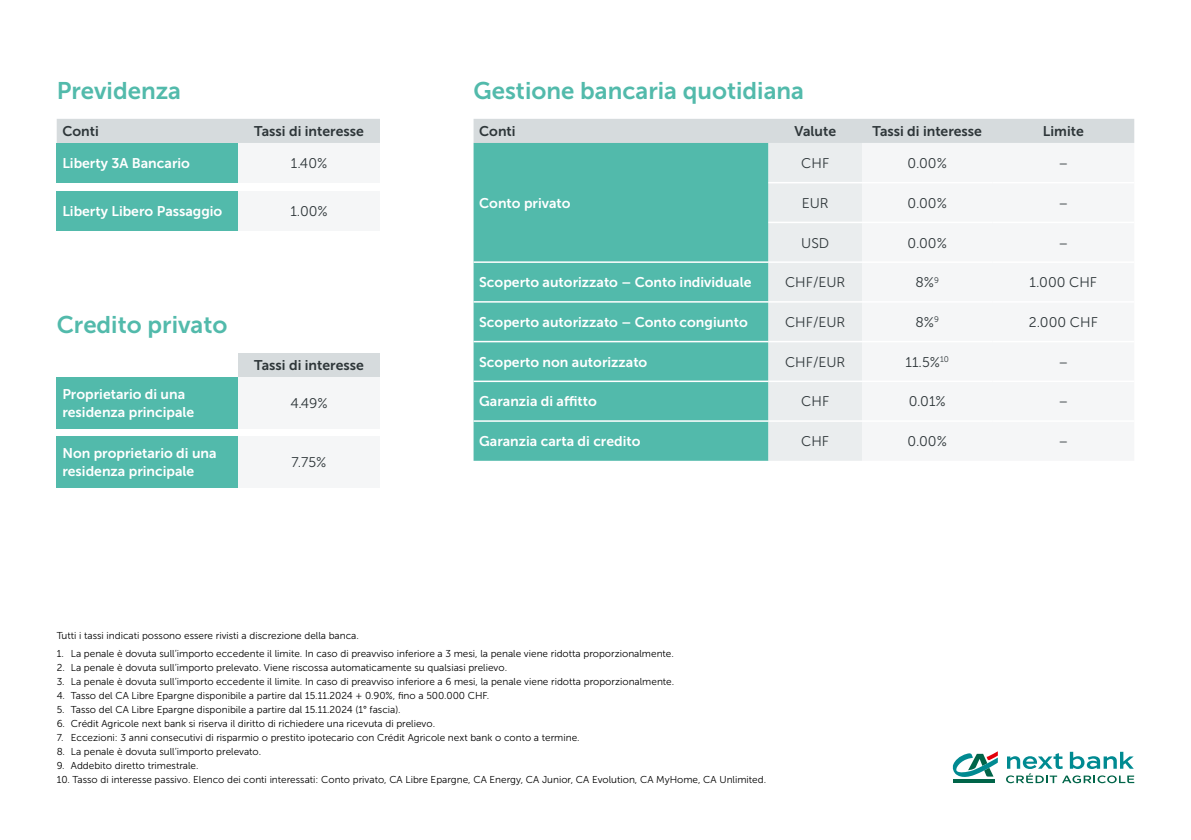
<style>
.page{position:relative;width:1191px;height:840px;background:#fff}
.page>*{position:absolute;margin:0;border:0;box-sizing:border-box;transform-origin:0 0}
.t1{font:24px "Museo Sans 700";color:#52baab}
.t2{font:14px/18px "Museo Sans 700";color:#fff}
.t3{font:14px "Museo Sans 300";color:#2e3639}
.t4{font:14px "Museo Sans 700";color:#2e3639}
.t5{font:10px "Museo Sans 300";color:#000}
</style>
<div class="page">
<svg style="left:473px;top:119px;width:661px;height:341px;background:#82c9bf"></svg>
<div style="left:862px;top:143px;width:272px;height:317px;background:#f5f6f7"></div>
<hr style="left:768px;top:182px;width:94px;height:1px;background:#fff">
<hr style="left:862px;top:182px;width:130px;height:1px;background:#fff">
<hr style="left:992px;top:182px;width:142px;height:1px;background:#fff">
<hr style="left:768px;top:221px;width:94px;height:2px;background:#fff">
<hr style="left:862px;top:221px;width:130px;height:2px;background:#fff">
<hr style="left:992px;top:221px;width:142px;height:2px;background:#fff">
<hr style="left:768px;top:261px;width:94px;height:2px;background:#fff">
<hr style="left:862px;top:261px;width:130px;height:2px;background:#fff">
<hr style="left:992px;top:261px;width:142px;height:2px;background:#fff">
<hr style="left:473px;top:261px;width:295px;height:2px;background:#fff">
<hr style="left:473px;top:301px;width:295px;height:1px;background:#fff">
<hr style="left:768px;top:301px;width:94px;height:1px;background:#fff">
<hr style="left:862px;top:301px;width:130px;height:1px;background:#fff">
<hr style="left:992px;top:301px;width:142px;height:1px;background:#fff">
<hr style="left:473px;top:340px;width:295px;height:2px;background:#fff">
<hr style="left:768px;top:340px;width:94px;height:2px;background:#fff">
<hr style="left:862px;top:340px;width:130px;height:2px;background:#fff">
<hr style="left:992px;top:340px;width:142px;height:2px;background:#fff">
<hr style="left:473px;top:380px;width:295px;height:2px;background:#fff">
<hr style="left:768px;top:380px;width:94px;height:2px;background:#fff">
<hr style="left:862px;top:380px;width:130px;height:2px;background:#fff">
<hr style="left:992px;top:380px;width:142px;height:2px;background:#fff">
<hr style="left:473px;top:420px;width:295px;height:1px;background:#fff">
<hr style="left:768px;top:420px;width:94px;height:1px;background:#fff">
<hr style="left:862px;top:420px;width:130px;height:1px;background:#fff">
<hr style="left:992px;top:420px;width:142px;height:1px;background:#fff">
<hr style="left:953px;top:778px;width:41px;height:4px;background:#006549">
<svg style="left:952px;top:751px;width:45px;height:28px"></svg>
<svg style="left:1006px;top:751px;width:128px;height:31px"></svg>
<div style="left:57px;top:119px;width:323px;height:24px;background:#d6dbdd"></div>
<div style="left:57px;top:143px;width:181px;height:39px;background:#52baab"></div>
<div style="left:238px;top:143px;width:142px;height:39px;background:#f5f6f7"></div>
<div style="left:57px;top:190px;width:181px;height:40px;background:#52baab"></div>
<div style="left:238px;top:190px;width:142px;height:40px;background:#f5f6f7"></div>
<div style="left:238px;top:353px;width:142px;height:24px;background:#d6dbdd"></div>
<div style="left:57px;top:377px;width:181px;height:51px;background:#52baab"></div>
<div style="left:238px;top:377px;width:142px;height:51px;background:#f5f6f7"></div>
<div style="left:57px;top:436px;width:181px;height:51px;background:#52baab"></div>
<div style="left:238px;top:436px;width:142px;height:51px;background:#f5f6f7"></div>
<h1 class="t1" style="left:57px;top:77px;width:126px">Previdenza</h1>
<h2 class="t4" style="left:62px;top:123px;width:38px">Conti</h2>
<h2 class="t4" style="left:254px;top:123px;width:111px">Tassi di interesse</h2>
<h2 class="t2" style="left:62px;top:154px;width:129px">Liberty 3A Bancario</h2>
<h2 class="t3" style="left:291px;top:156px;width:38px">1.40%</h2>
<h2 class="t2" style="left:62px;top:202px;width:161px">Liberty Libero Passaggio</h2>
<h2 class="t3" style="left:290px;top:203px;width:39px">1.00%</h2>
<h1 class="t1" style="left:57px;top:311px;width:172px">Credito privato</h1>
<h2 class="t4" style="left:254px;top:357px;width:111px">Tassi di interesse</h2>
<h2 class="t2" style="left:62px;top:385px;width:133px">Proprietario di una residenza principale</h2>
<h2 class="t3" style="left:290px;top:395px;width:39px">4.49%</h2>
<h2 class="t2" style="left:62px;top:444px;width:156px">Non proprietario di una residenza principale</h2>
<h2 class="t3" style="left:292px;top:454px;width:36px">7.75%</h2>
<h1 class="t1" style="left:473px;top:77px;width:332px">Gestione bancaria quotidiana</h1>
<h2 class="t4" style="left:479px;top:123px;width:38px">Conti</h2>
<h2 class="t4" style="left:794px;top:123px;width:43px">Valute</h2>
<h2 class="t4" style="left:872px;top:123px;width:111px">Tassi di interesse</h2>
<h2 class="t4" style="left:1043px;top:123px;width:42px">Limite</h2>
<h2 class="t2" style="left:479px;top:194px;width:93px">Conto privato</h2>
<h2 class="t3" style="left:801px;top:156px;width:29px">CHF</h2>
<h2 class="t3" style="left:907px;top:156px;width:41px">0.00%</h2>
<h2 class="t3" style="left:1058px;top:156px;width:11px">–</h2>
<h2 class="t3" style="left:802px;top:195px;width:28px">EUR</h2>
<h2 class="t3" style="left:907px;top:195px;width:41px">0.00%</h2>
<h2 class="t3" style="left:1058px;top:195px;width:11px">–</h2>
<h2 class="t3" style="left:801px;top:235px;width:30px">USD</h2>
<h2 class="t3" style="left:907px;top:235px;width:41px">0.00%</h2>
<h2 class="t3" style="left:1058px;top:235px;width:11px">–</h2>
<h2 class="t2" style="left:479px;top:273px;width:274px">Scoperto autorizzato – Conto individuale</h2>
<h2 class="t3" style="left:785px;top:275px;width:62px">CHF/EUR</h2>
<h2 class="t3" style="left:915px;top:275px;width:25px">8%<sup>9</sup></h2>
<h2 class="t3" style="left:1029px;top:275px;width:69px">1.000 CHF</h2>
<h2 class="t2" style="left:479px;top:313px;width:270px">Scoperto autorizzato – Conto congiunto</h2>
<h2 class="t3" style="left:785px;top:314px;width:62px">CHF/EUR</h2>
<h2 class="t3" style="left:915px;top:314px;width:25px">8%<sup>9</sup></h2>
<h2 class="t3" style="left:1029px;top:314px;width:70px">2.000 CHF</h2>
<h2 class="t2" style="left:479px;top:352px;width:170px">Scoperto non autorizzato</h2>
<h2 class="t3" style="left:785px;top:354px;width:62px">CHF/EUR</h2>
<h2 class="t3" style="left:905px;top:354px;width:45px">11.5%<sup>10</sup></h2>
<h2 class="t3" style="left:1058px;top:354px;width:11px">–</h2>
<h2 class="t2" style="left:479px;top:392px;width:119px">Garanzia di affitto</h2>
<h2 class="t3" style="left:801px;top:394px;width:29px">CHF</h2>
<h2 class="t3" style="left:908px;top:394px;width:39px">0.01%</h2>
<h2 class="t3" style="left:1058px;top:394px;width:11px">–</h2>
<h2 class="t2" style="left:479px;top:432px;width:163px">Garanzia carta di credito</h2>
<h2 class="t3" style="left:801px;top:433px;width:29px">CHF</h2>
<h2 class="t3" style="left:907px;top:433px;width:41px">0.00%</h2>
<h2 class="t3" style="left:1058px;top:433px;width:11px">–</h2>
<p class="t5" style="left:57px;top:630px;width:304px">Tutti i tassi indicati possono essere rivisti a discrezione della banca.</p>
<p class="t5" style="left:57px;top:648px;width:619px">1. La penale è dovuta sull’importo eccedente il limite. In caso di preavviso inferiore a 3 mesi, la penale viene ridotta proporzionalmente.</p>
<p class="t5" style="left:57px;top:662px;width:452px">2. La penale è dovuta sull’importo prelevato. Viene riscossa automaticamente su qualsiasi prelievo.</p>
<p class="t5" style="left:57px;top:676px;width:619px">3. La penale è dovuta sull’importo eccedente il limite. In caso di preavviso inferiore a 6 mesi, la penale viene ridotta proporzionalmente.</p>
<p class="t5" style="left:57px;top:690px;width:434px">4. Tasso del CA Libre Epargne disponibile a partire dal 15.11.2024 + 0.90%, fino a 500.000 CHF.</p>
<p class="t5" style="left:57px;top:704px;width:345px">5. Tasso del CA Libre Epargne disponibile a partire dal 15.11.2024 (1° fascia).</p>
<p class="t5" style="left:57px;top:718px;width:380px">6. Crédit Agricole next bank si riserva il diritto di richiedere una ricevuta di prelievo.</p>
<p class="t5" style="left:57px;top:732px;width:524px">7. Eccezioni: 3 anni consecutivi di risparmio o prestito ipotecario con Crédit Agricole next bank o conto a termine.</p>
<p class="t5" style="left:57px;top:746px;width:206px">8. La penale è dovuta sull’importo prelevato.</p>
<p class="t5" style="left:57px;top:760px;width:143px">9. Addebito diretto trimestrale.</p>
<p class="t5" style="left:57px;top:774px;width:711px">10. Tasso di interesse passivo. Elenco dei conti interessati: Conto privato, CA Libre Epargne, CA Energy, CA Junior, CA Evolution, CA MyHome, CA Unlimited.</p>
</div>
